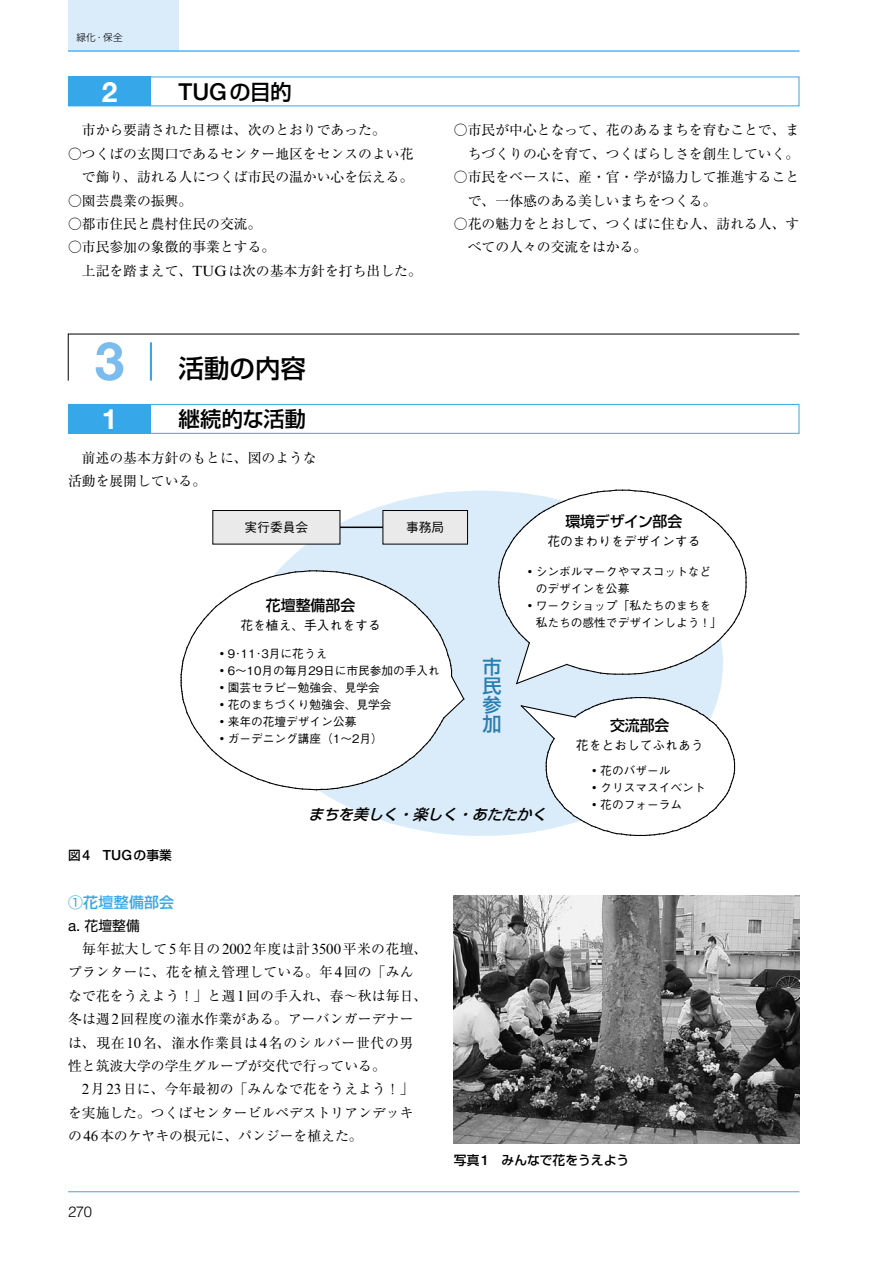
<style>
.page{position:relative;width:893px;height:1263px;background:#fff}
.page>*{position:absolute;margin:0;border:0;box-sizing:border-box;transform-origin:0 0}
.t1{font:700 53.1px "Helvetica Neue LT Std";color:#79bced}
.t2{font:700 28.05px "Helvetica Neue LT Std";color:#fff}
.t3{font:500 25.5px "Shin Go Pro";color:#000}
.t4{font:500 23.4px "Helvetica Neue LT Std";color:#000}
.t5{font:500 21.3px "Shin Go Pro";letter-spacing:.005em;color:#000}
.t6{font:500 19.2px/19.2px "Shin Go Pro";color:#287eb0;text-align:justify}
.t7{font:italic 500 14.85px "Shin Go Pro";color:#000}
.t8{font:500 14.85px "Shin Go Pro";color:#000}
.t9{font:500 14.85px "Shin Go Pro";letter-spacing:-.02em;color:#000}
.t10{font:500 14.85px "Shin Go Pro";letter-spacing:.02em;color:#36a7e9}
.t11{font:300 14.85px "Helvetica LT Std";color:#000}
.t12{font:13.8px/23.4px "Ryumin Pro";color:#000}
.t13{font:13.8px "Shin Go Pro";color:#000}
.t14{font:500 12.75px "Gothic BBB Pro";color:#000}
.t15{font:500 12.75px "Shin Go Pro";color:#000}
.t16{font:500 11.7px/17px "Gothic BBB Pro";color:#000}
.t17{font:300 9.6px "Shin Go Pro";color:#000}
.s1{font-family:"Shin Go Pro";font-size:21.3px}
.s2{font-family:"Times New Roman MT Std";font-size:14.85px}
.s3{font-family:"Helvetica Neue LT Std";font-size:14.1px}
.s4{font-family:"Helvetica Neue LT Std";font-size:15.15px}
</style>
<div class="page">
<div style="left:68px;top:0;width:111px;height:51px;background:#daebfa"></div>
<hr style="left:68px;top:50px;width:731px;height:2px;background:#36a7e9">
<hr style="left:68px;top:1191px;width:731px;height:1px;background:#36a7e9">
<div style="left:68px;top:77px;width:83px;height:29px;background:#36a7e9"></div>
<svg style="left:68px;top:334px;width:732px;height:47px"></svg>
<hr style="left:150px;top:342px;width:2px;height:39px;background:#36a7e9">
<div style="left:68px;top:404px;width:731px;height:30px;border:1px solid #36a7e9"></div>
<div style="left:68px;top:404px;width:83px;height:30px;background:#36a7e9"></div>
<svg style="left:241px;top:490px;width:480px;height:346px;fill:#daebfa"></svg>
<svg style="left:498px;top:489px;width:249px;height:196px"></svg>
<svg style="left:180px;top:570px;width:285px;height:221px"></svg>
<svg style="left:520px;top:696px;width:216px;height:140px"></svg>
<img style="left:454px;top:895px;width:345px;height:249px">
<hr style="left:332px;top:526px;width:59px;height:2px;background:#000">
<div style="left:213px;top:510px;width:127px;height:34px;background:#eaeaea"></div>
<div style="left:213px;top:510px;width:127px;height:34px;border:1px solid #000"></div>
<div style="left:383px;top:510px;width:85px;height:34px;background:#eaeaea"></div>
<div style="left:383px;top:510px;width:85px;height:34px;border:1px solid #000"></div>
<p class="t17" style="left:77px;top:30px;width:48px">緑化・保全</p>
<p class="t2" style="left:102px;top:74px;width:17px">2</p>
<p class="t4" style="left:179px;top:78px;width:115px">TUG<span class="s1">の目的</span></p>
<p class="t12" style="left:68px;top:118px;width:319px">　市から要請された目標は、次のとおりであった。</p>
<p class="t12" style="left:68px;top:141px;width:347px;text-align:right">○つくばの玄関口であるセンター地区をセンスのよい花で飾り、訪れる人につくば市民の温かい心を伝える。</p>
<p class="t12" style="left:68px;top:188px;width:126px">○園芸農業の振興。</p>
<p class="t12" style="left:68px;top:211px;width:195px">○都市住民と農村住民の交流。</p>
<p class="t12" style="left:68px;top:235px;width:209px">○市民参加の象徴的事業とする。</p>
<p class="t12" style="left:68px;top:258px;width:355px">　上記を踏まえて、<span class="s2">TUG</span>は次の基本方針を打ち出した。</p>
<p class="t12" style="left:454px;top:118px;width:347px;text-align:right">○市民が中心となって、花のあるまちを育むことで、まちづくりの心を育て、つくばらしさを創生していく。</p>
<p class="t12" style="left:468px;top:164px;width:333px;text-indent:-14px">○市民をベースに、産・官・学が協力して推進することで、一体感のある美しいまちをつくる。</p>
<p class="t12" style="left:468px;top:211px;width:333px;text-indent:-14px">○花の魅力をとおして、つくばに住む人、訪れる人、すべての人々の交流をはかる。</p>
<p class="t1" style="left:95px;top:328px;width:31px">3</p>
<p class="t3" style="left:179px;top:347px;width:129px">活動の内容</p>
<p class="t2" style="left:102px;top:402px;width:17px">1</p>
<p class="t5" style="left:179px;top:401px;width:129px">継続的な活動</p>
<p class="t12" style="left:68px;top:445px;width:250px">　前述の基本方針のもとに、図のような活動を展開している。</p>
<p class="t14" style="left:244px;top:517px;width:65px">実行委員会</p>
<p class="t14" style="left:406px;top:517px;width:40px">事務局</p>
<p class="t9" style="left:565px;top:509px;width:118px">環境デザイン部会</p>
<p class="t14" style="left:547px;top:531px;width:155px">花のまわりをデザインする</p>
<p class="t15" style="left:68px;top:844px;width:105px">図<span class="s3">4 TUG</span>の事業</p>
<p class="t16" style="left:524px;top:562px;width:189px">•シンボルマークやマスコットなど　のデザインを公募</p>
<p class="t16" style="left:524px;top:596px;width:199px">•ワークショップ「私たちのまちを　私たちの感性でデザインしよう！」</p>
<p class="t8" style="left:266px;top:593px;width:91px">花壇整備部会</p>
<p class="t14" style="left:240px;top:615px;width:142px">花を植え、手入れをする</p>
<p class="t16" style="left:216px;top:643px;width:113px">•9･11･3月に花うえ</p>
<p class="t16" style="left:216px;top:660px;width:225px">•6～10月の毎月29日に市民参加の手入れ</p>
<p class="t16" style="left:216px;top:677px;width:165px">•園芸セラピー勉強会、見学会</p>
<p class="t16" style="left:216px;top:694px;width:177px">•花のまちづくり勉強会、見学会</p>
<p class="t16" style="left:216px;top:711px;width:142px">•来年の花壇デザイン公募</p>
<p class="t16" style="left:216px;top:728px;width:168px">•ガーデニング講座（1～2月）</p>
<p class="t6" style="left:482px;top:655px;width:20px">市民参加</p>
<p class="t8" style="left:610px;top:713px;width:61px">交流部会</p>
<p class="t14" style="left:576px;top:735px;width:129px">花をとおしてふれあう</p>
<p class="t16" style="left:589px;top:761px;width:83px">•花のバザール</p>
<p class="t16" style="left:589px;top:778px;width:118px">•クリスマスイベント</p>
<p class="t16" style="left:589px;top:795px;width:95px">•花のフォーラム</p>
<p class="t7" style="left:308px;top:802px;width:245px">まちを美しく・楽しく・あたたかく</p>
<p class="t10" style="left:68px;top:890px;width:108px">①花壇整備部会</p>
<p class="t13" style="left:68px;top:914px;width:73px"><span class="s4">a.</span> 花壇整備</p>
<p class="t12" style="left:68px;top:936px;width:361px">　毎年拡大して<span class="s2">5</span>年目の<span class="s2">2002</span>年度は計<span class="s2">3500</span>平米の花壇、プランターに、花を植え管理している。年<span class="s2">4</span>回の「みんなで花をうえよう！」と週<span class="s2">1</span>回の手入れ、春～秋は毎日、冬は週<span class="s2">2</span>回程度の潅水作業がある。アーバンガーデナーは、現在<span class="s2">10</span>名、潅水作業員は<span class="s2">4</span>名のシルバー世代の男性と筑波大学の学生グループが交代で行っている。</p>
<p class="t12" style="left:68px;top:1076px;width:347px;text-align:justify;text-indent:14px"><span class="s2">2</span>月<span class="s2">23</span>日に、今年最初の「みんなで花をうえよう！」を実施した。つくばセンタービルペデストリアンデッキの<span class="s2">46</span>本のケヤキの根元に、パンジーを植えた。</p>
<p class="t11" style="left:68px;top:1202px;width:26px">270</p>
<p class="t15" style="left:454px;top:1149px;width:177px">写真<span class="s3">1</span> みんなで花をうえよう</p>
</div>
